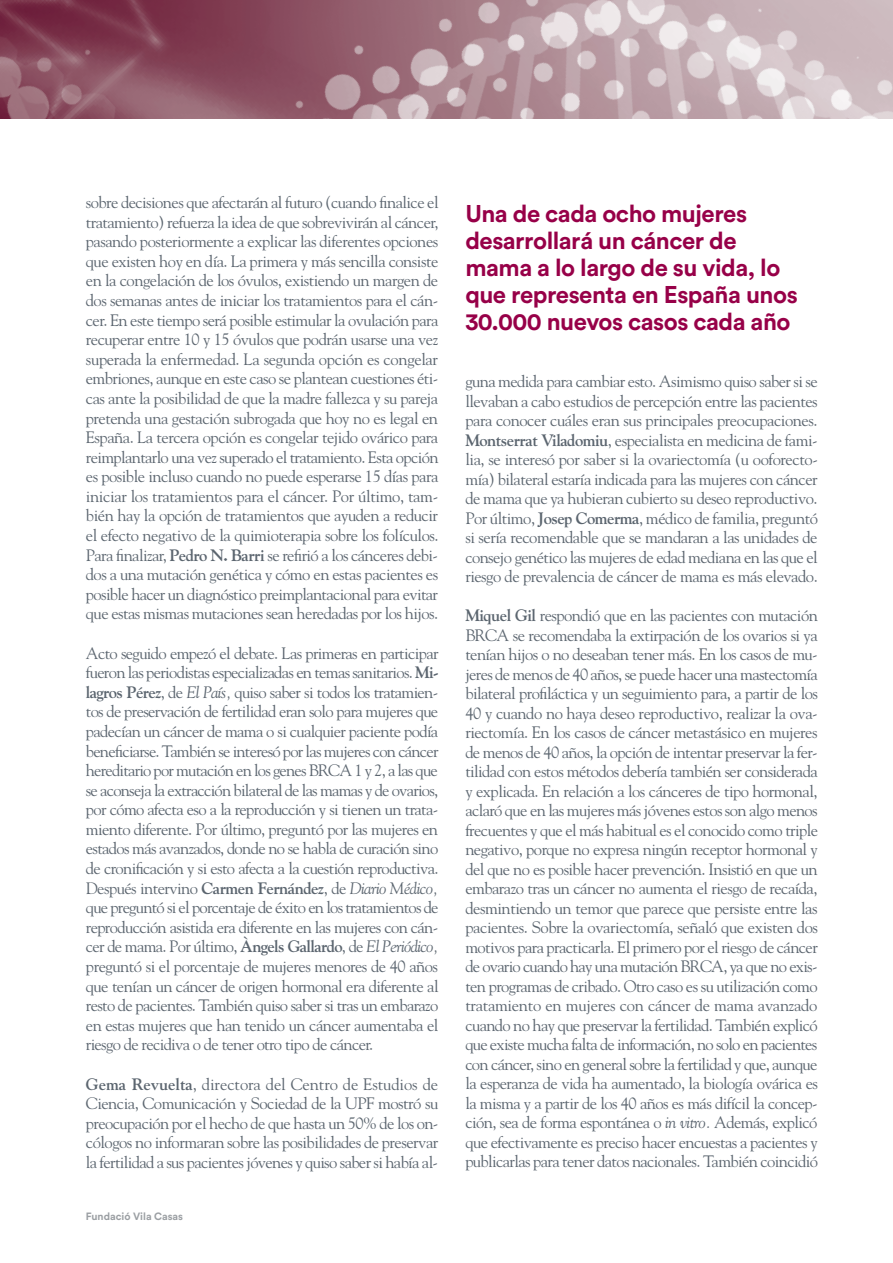
<style>
.page{position:relative;width:893px;height:1263px;background:#fff}
.page>*{position:absolute;margin:0;border:0;box-sizing:border-box;transform-origin:0 0}
.t1{font:700 24px/27px "Circular Std";letter-spacing:-.02em;color:#970048}
.t2{font:16.5px/19.6px "Goudy Std";letter-spacing:-.035em;color:#5b656f;text-align:justify}
.t3{font:700 10.5px "Circular Std";color:#9b9fa3}
.s1{font-weight:700}
.s2{font-style:italic}
</style>
<div class="page">
<img style="left:0;top:0;width:893px;height:118px">
<p class="t2" style="left:86px;top:192px;width:354px">sobre decisiones que afectarán al futuro (cuando finalice el tratamiento) refuerza la idea de que sobrevivirán al cáncer, pasando posteriormente a explicar las diferentes opciones que existen hoy en día. La primera y más sencilla consiste en la congelación de los óvulos, existiendo un margen de dos semanas antes de iniciar los tratamientos para el cán&shy;cer. En este tiempo será posible estimular la ovulación para recuperar entre 10 y 15 óvulos que podrán usarse una vez superada la enfermedad. La segunda opción es congelar embriones, aunque en este caso se plantean cuestiones éti&shy;cas ante la posibilidad de que la madre fallezca y su pareja pretenda una gestación subrogada que hoy no es legal en España. La tercera opción es congelar tejido ovárico para reimplantarlo una vez superado el tratamiento. Esta opción es posible incluso cuando no puede esperarse 15 días para iniciar los tratamientos para el cáncer. Por último, tam&shy;bién hay la opción de tratamientos que ayuden a reducir el efecto negativo de la quimioterapia sobre los folículos.<br>Para finalizar, <span class="s1">Pedro N. Barri</span> se refirió a los cánceres debi&shy;dos a una mutación genética y cómo en estas pacientes es posible hacer un diagnóstico preimplantacional para evitar que estas mismas mutaciones sean heredadas por los hijos.</p>
<p class="t2" style="left:86px;top:643px;width:354px">Acto seguido empezó el debate. Las primeras en participar fueron las periodistas especializadas en temas sanitarios. <span class="s1">Mi&shy;lagros Pérez</span>, de <span class="s2">El País,</span> quiso saber si todos los tratamien&shy;tos de preservación de fertilidad eran solo para mujeres que padecían un cáncer de mama o si cualquier paciente podía beneficiarse. También se interesó por las mujeres con cáncer hereditario por mutación en los genes BRCA 1 y 2, a las que se aconseja la extracción bilateral de las mamas y de ovarios, por cómo afecta eso a la reproducción y si tienen un trata&shy;miento diferente. Por último, preguntó por las mujeres en estados más avanzados, donde no se habla de curación sino de cronificación y si esto afecta a la cuestión reproductiva.<br>Después intervino <span class="s1">Carmen Fernández</span>, de <span class="s2">Diario Médico, </span>que preguntó si el porcentaje de éxito en los tratamientos de reproducción asistida era diferente en las mujeres con cán&shy;cer de mama. Por último, <span class="s1">Àngels Gallardo</span>, de <span class="s2">El Periódico, </span>preguntó si el porcentaje de mujeres menores de 40 años que tenían un cáncer de origen hormonal era diferente al resto de pacientes. También quiso saber si tras un embarazo en estas mujeres que han tenido un cáncer aumentaba el riesgo de recidiva o de tener otro tipo de cáncer.</p>
<p class="t2" style="left:86px;top:1074px;width:354px"><span class="s1">Gema Revuelta</span>, directora del Centro de Estudios de Ciencia, Comunicación y Sociedad de la UPF mostró su preocupación por el hecho de que hasta un 50% de los on&shy;cólogos no informaran sobre las posibilidades de preservar la fertilidad a sus pacientes jóvenes y quiso saber si había al-</p>
<p class="t3" style="left:86px;top:1209px;width:99px">Fundació Vila Casas</p>
<h1 class="t1" style="left:465px;top:200px;width:334px">Una de cada ocho mujeres desarrollará un cáncer de mama a lo largo de su vida, lo que representa en España unos<br>30.000 nuevos casos cada año</h1>
<p class="t2" style="left:465px;top:371px;width:354px">guna medida para cambiar esto. Asimismo quiso saber si se llevaban a cabo estudios de percepción entre las pacientes para conocer cuáles eran sus principales preocupaciones.<br><span class="s1">Montserrat Viladomiu</span>, especialista en medicina de fami&shy;lia, se interesó por saber si la ovariectomía (u ooforecto&shy;mía) bilateral estaría indicada para las mujeres con cáncer de mama que ya hubieran cubierto su deseo reproductivo.<br>Por último, <span class="s1">Josep Comerma</span>, médico de familia, preguntó si sería recomendable que se mandaran a las unidades de consejo genético las mujeres de edad mediana en las que el riesgo de prevalencia de cáncer de mama es más elevado.</p>
<p class="t2" style="left:465px;top:605px;width:354px"><span class="s1">Miquel Gil</span> respondió que en las pacientes con mutación BRCA se recomendaba la extirpación de los ovarios si ya tenían hijos o no deseaban tener más. En los casos de mu&shy;jeres de menos de 40 años, se puede hacer una mastectomía bilateral profiláctica y un seguimiento para, a partir de los 40 y cuando no haya deseo reproductivo, realizar la ova&shy;riectomía. En los casos de cáncer metastásico en mujeres de menos de 40 años, la opción de intentar preservar la fer&shy;tilidad con estos métodos debería también ser considerada y explicada. En relación a los cánceres de tipo hormonal, aclaró que en las mujeres más jóvenes estos son algo menos frecuentes y que el más habitual es el conocido como triple negativo, porque no expresa ningún receptor hormonal y del que no es posible hacer prevención. Insistió en que un embarazo tras un cáncer no aumenta el riesgo de recaída, desmintiendo un temor que parece que persiste entre las pacientes. Sobre la ovariectomía, señaló que existen dos motivos para practicarla. El primero por el riesgo de cáncer de ovario cuando hay una mutación BRCA, ya que no exis&shy;ten programas de cribado. Otro caso es su utilización como tratamiento en mujeres con cáncer de mama avanzado cuando no hay que preservar la fertilidad. También explicó que existe mucha falta de información, no solo en pacientes con cáncer, sino en general sobre la fertilidad y que, aunque la esperanza de vida ha aumentado, la biología ovárica es la misma y a partir de los 40 años es más difícil la concep&shy;ción, sea de forma espontánea o <span class="s2">in vitro.</span> Además, explicó que efectivamente es preciso hacer encuestas a pacientes y publicarlas para tener datos nacionales. También coincidió</p>
</div>
